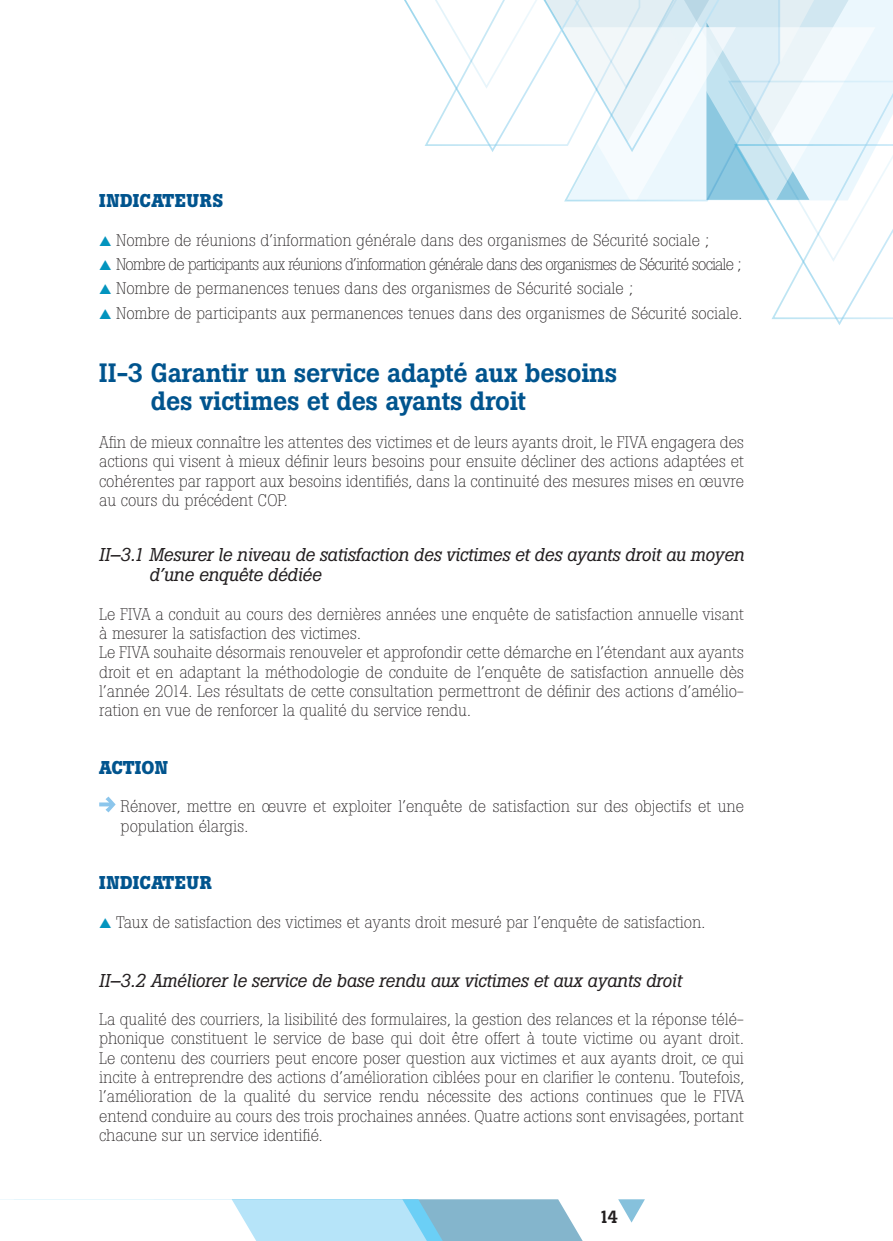
<style>
.page{position:relative;width:893px;height:1241px;background:#fff}
.page>*{position:absolute;margin:0;border:0;box-sizing:border-box;transform-origin:0 0}
.t1{font:500 26.25px/28px "Boton";letter-spacing:-.01em;color:#00548e}
.t2{font:italic 18.38px/20.1px "Boton";letter-spacing:-.01em;color:#231f20}
.t3{font:700 18.38px "Boton";letter-spacing:.01em;color:#00548e}
.t4{font:500 17.5px "Boton";color:#231f20}
.t5{font:300 16.62px/19.2px "Boton";letter-spacing:-.01em;color:#231f20;text-align:justify}
.t6{font:300 16.62px "Boton";letter-spacing:-.06em;color:#231f20}
.s1{color:#0394be}
</style>
<div class="page">
<svg style="left:0;top:1199px;width:582px;height:41px"></svg>
<svg style="left:618px;top:1199px;width:27px;height:23px"></svg>
<svg style="left:404px;top:0;width:489px;height:325px"></svg>
<svg style="left:99px;top:796px;width:17px;height:16px"></svg>
<p class="t3" style="left:99px;top:190px;width:125px">INDICATEURS</p>
<p class="t5" style="left:99px;top:230px;width:611px"><span class="s1">▲</span> Nombre de réunions d’information générale dans des organismes de Sécurité sociale ;</p>
<p class="t6" style="left:99px;top:254px;width:644px"><span class="s1">▲</span> Nombre de participants aux réunions d’information générale dans des organismes de Sécurité sociale ;</p>
<p class="t5" style="left:99px;top:279px;width:535px"><span class="s1">▲</span> Nombre de permanences tenues dans des organismes de Sécurité sociale ;</p>
<p class="t5" style="left:99px;top:303px;width:644px"><span class="s1">▲</span> Nombre de participants aux permanences tenues dans des organismes de Sécurité sociale.</p>
<h1 class="t1" style="left:151px;top:358px;width:468px;text-indent:-52px">II-3 Garantir un service adapté aux besoins des victimes et des ayants droit</h1>
<p class="t5" style="left:99px;top:433px;width:646px">Afin de mieux connaître les attentes des victimes et de leurs ayants droit, le FIVA engagera des actions qui visent à mieux définir leurs besoins pour ensuite décliner des actions adaptées et cohérentes par rapport aux besoins identifiés, dans la continuité des mesures mises en œuvre au cours du précédent COP.</p>
<p class="t2" style="left:149px;top:544px;width:596px;text-indent:-50px">II–3.1 Mesurer le niveau de satisfaction des victimes et des ayants droit au moyen d’une enquête dédiée</p>
<p class="t5" style="left:99px;top:604px;width:646px;text-align:left">Le FIVA a conduit au cours des dernières années une enquête de satisfaction annuelle visant à mesurer la satisfaction des victimes.<br>Le FIVA souhaite désormais renouveler et approfondir cette démarche en l’étendant aux ayants droit et en adaptant la méthodologie de conduite de l’enquête de satisfaction annuelle dès l’année 2014. Les résultats de cette consultation permettront de définir des actions d’amélio&shy;ration en vue de renforcer la qualité du service rendu.</p>
<p class="t3" style="left:99px;top:756px;width:70px">ACTION</p>
<p class="t5" style="left:120px;top:797px;width:625px">Rénover, mettre en œuvre et exploiter l’enquête de satisfaction sur des objectifs et une population élargis.</p>
<p class="t3" style="left:99px;top:872px;width:114px">INDICATEUR</p>
<p class="t5" style="left:99px;top:912px;width:608px"><span class="s1">▲</span> Taux de satisfaction des victimes et ayants droit mesuré par l’enquête de satisfaction.</p>
<p class="t2" style="left:99px;top:970px;width:584px">II–3.2 Améliorer le service de base rendu aux victimes et aux ayants droit</p>
<p class="t5" style="left:99px;top:1009px;width:646px">La qualité des courriers, la lisibilité des formulaires, la gestion des relances et la réponse télé&shy;phonique constituent le service de base qui doit être offert à toute victime ou ayant droit.<br>Le contenu des courriers peut encore poser question aux victimes et aux ayants droit, ce qui incite à entreprendre des actions d’amélioration ciblées pour en clarifier le contenu. Toutefois, l’amélioration de la qualité du service rendu nécessite des actions continues que le FIVA entend conduire au cours des trois prochaines années. Quatre actions sont envisagées, portant chacune sur un service identifié.</p>
<p class="t4" style="left:599px;top:1205px;width:21px">14</p>
</div>
